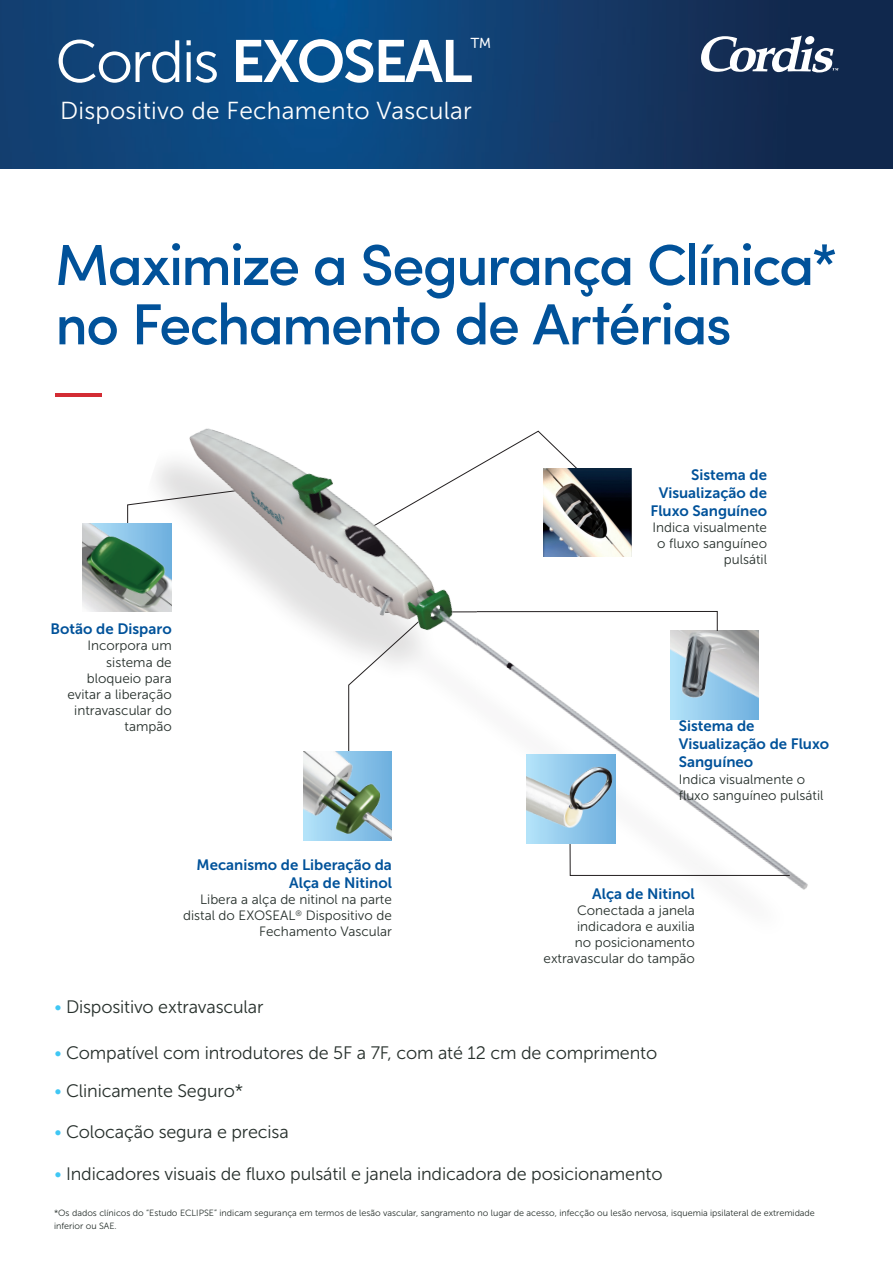
<style>
.page{position:relative;width:893px;height:1263px;background:#fff}
.page>*{position:absolute;margin:0;border:0;box-sizing:border-box;transform-origin:0 0}
.t1{font:59.4px "Museo Sans 700";letter-spacing:-.04em;color:#fff}
.t2{font:500 58.05px/59.4px "Sofia Pro";letter-spacing:-.035em;color:#01529a}
.t3{font:24.45px "Museo Sans 300";letter-spacing:.01em;color:#fff}
.t4{font:22.95px "Museo Sans 300";color:#fff}
.t5{font:18px "Museo Sans 300";letter-spacing:-.01em;color:#27302c}
.t6{font:15px/18px "Museo Sans 700";color:#01529a;text-align:right}
.t7{font:13.5px/16.2px "Museo Sans 300";color:#27302c;text-align:right}
.t8{font:9px/13.5px "Museo Sans 300";color:#27302c}
.s1{font-family:"Museo Sans 300"}
.s2{color:#40c7f4}
</style>
<div class="page">
<img style="left:0;top:0;width:893px;height:168px">
<svg style="left:701px;top:36px;width:138px;height:36px"></svg>
<hr style="left:55px;top:393px;width:47px;height:3px;background:#d32c34">
<img style="left:61px;top:396px;width:416px;height:445px">
<img style="left:477px;top:441px;width:331px;height:449px">
<img style="left:670px;top:631px;width:89px;height:88px">
<svg style="left:476px;top:611px;width:242px;height:20px"></svg>
<svg style="left:570px;top:841px;width:220px;height:35px"></svg>
<img style="left:527px;top:755px;width:88px;height:88px">
<p class="t1" style="left:55px;top:28px;width:419px"><span class="s1">Cordis</span> EXOSEAL</p>
<p class="t4" style="left:470px;top:33px;width:23px">™</p>
<p class="t3" style="left:60px;top:97px;width:413px">Dispositivo de Fechamento Vascular</p>
<p class="t2" style="left:55px;top:231px;width:784px">Maximize a Segurança Clínica* no Fechamento de Artérias</p>
<p class="t6" style="left:51px;top:620px;width:123px">Botão de Disparo</p>
<p class="t7" style="left:67px;top:638px;width:106px">Incorpora um sistema de bloqueio para evitar a liberação intravascular do tampão</p>
<p class="t6" style="left:197px;top:855px;width:197px">Mecanismo de Liberação da<br>Alça de Nitinol</p>
<p class="t7" style="left:183px;top:891px;width:210px">Libera a alça de nitinol na parte distal do EXOSEAL<sup>®</sup> Dispositivo de<br>Fechamento Vascular</p>
<p class="t6" style="left:650px;top:465px;width:118px">Sistema de<br>Visualização de<br>Fluxo Sanguíneo</p>
<p class="t7" style="left:652px;top:519px;width:116px">Indica visualmente o fluxo sanguíneo pulsátil</p>
<p class="t6" style="left:679px;top:717px;width:152px;text-align:left">Sistema de<br>Visualização de Fluxo<br>Sanguíneo</p>
<p class="t7" style="left:679px;top:771px;width:146px;text-align:left">Indica visualmente o fluxo sanguíneo pulsátil</p>
<p class="t6" style="left:592px;top:884px;width:104px">Alça de Nitinol</p>
<p class="t7" style="left:543px;top:902px;width:153px">Conectada a janela indicadora e auxilia<br>no posicionamento extravascular do tampão</p>
<p class="t5" style="left:54px;top:997px;width:211px"><span class="s2">•</span> Dispositivo extravascular</p>
<p class="t5" style="left:54px;top:1043px;width:604px"><span class="s2">•</span> Compatível com introdutores de 5F a 7F, com até 12 cm de comprimento</p>
<p class="t5" style="left:54px;top:1081px;width:190px"><span class="s2">•</span> Clinicamente Seguro*</p>
<p class="t5" style="left:54px;top:1122px;width:236px"><span class="s2">•</span> Colocação segura e precisa</p>
<p class="t5" style="left:54px;top:1164px;width:610px"><span class="s2">•</span> Indicadores visuais de fluxo pulsátil e janela indicadora de posicionamento</p>
<p class="t8" style="left:54px;top:1206px;width:762px">*Os dados clínicos do “Estudo ECLIPSE” indicam segurança em termos de lesão vascular, sangramento no lugar de acesso, infecção ou lesão nervosa, isquemia ipsilateral de extremidade inferior ou SAE.</p>
</div>
